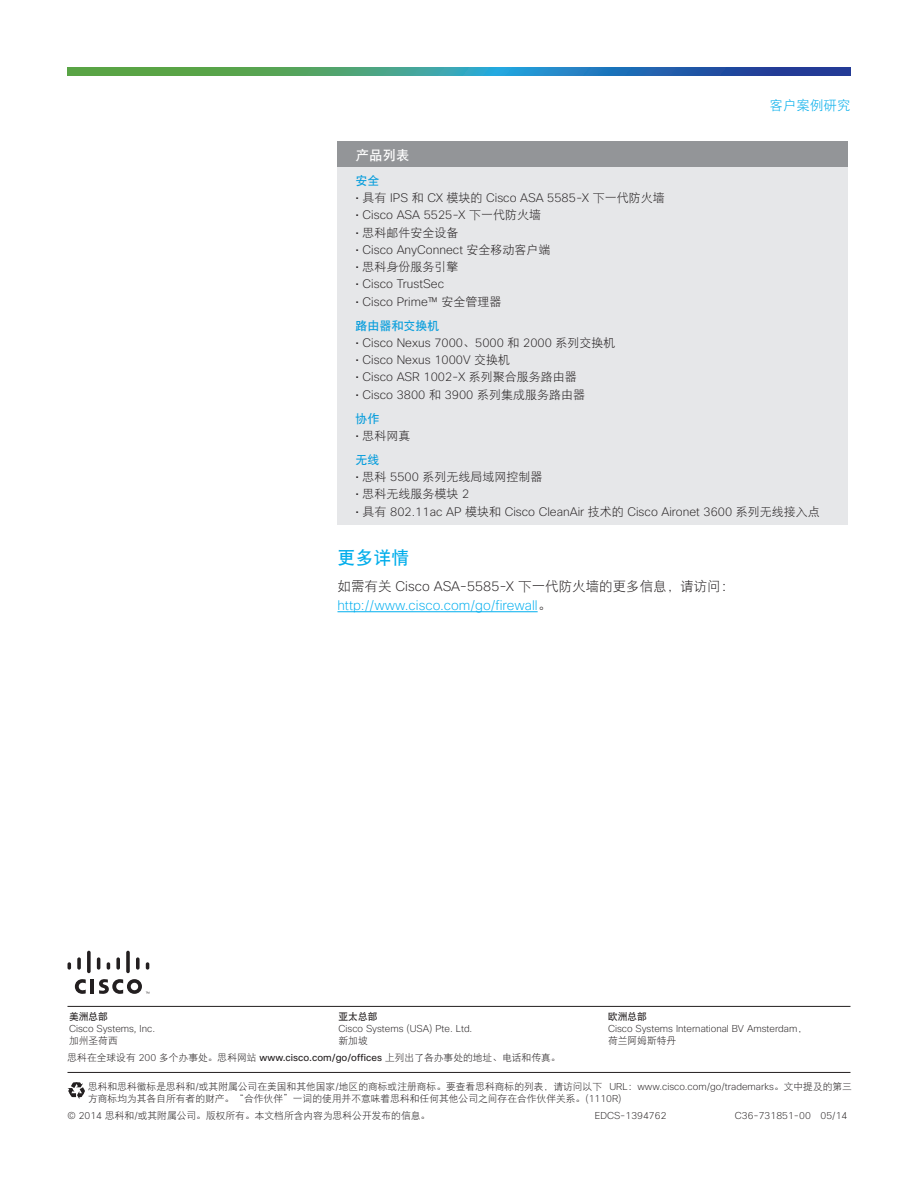
<style>
.page{position:relative;width:918px;height:1188px;background:#fff}
.page>*{position:absolute;margin:0;border:0;box-sizing:border-box;transform-origin:0 0}
.Subhead_1{font:18px "DF Hei W7";color:#00adeb}
.Body_1{font:200 13.5px/19.5px "Cisco Sans";color:#00aeef}
.Page_head_2{font:13.5px "DFP Hei W3";color:#00adeb}
.Table_Highlight_head{font:13.5px "DF Hei W7";color:#fff}
.t1{font:200 12px "Cisco Sans";color:#231f20}
.t2{font:12px "DFP Hei W3";color:#231f20}
.Table_A-B_head{font:12px "DF Hei W7";color:#069ddc}
.t3{font:9.75px/12px "DFP Hei W3";color:#231f20}
.t4{font:200 9.75px/12px "Cisco Sans";color:#231f20}
.t5{font:9.75px "DF Hei W7";color:#231f20}
.s1{font-family:"DFP Hei W3";font-weight:400}
.s2{font-family:"Cisco Sans";font-weight:200}
.s3{font-family:"DFP Hei W3";font-weight:400;color:#231f20}
.s4{color:#231f20}
.s5{font-family:"DF Hei W7";font-weight:400}
.s6{font-family:"Cisco Sans"}
</style>
<div class="page">
<svg style="left:68px;top:68px;width:782px;height:8px;background:#3a868a"></svg>
<hr style="left:68px;top:1006px;width:782px;height:1px;background:#231f20">
<hr style="left:68px;top:1072px;width:782px;height:1px;background:#231f20">
<svg style="left:68px;top:1082px;width:17px;height:17px"></svg>
<hr style="left:91px;top:979px;width:3px;height:15px;background:#231f20">
<svg style="left:75px;top:979px;width:11px;height:15px"></svg>
<svg style="left:68px;top:962px;width:3px;height:8px"></svg>
<svg style="left:77px;top:957px;width:4px;height:13px"></svg>
<svg style="left:87px;top:951px;width:4px;height:22px"></svg>
<svg style="left:97px;top:957px;width:3px;height:13px"></svg>
<svg style="left:107px;top:962px;width:3px;height:8px"></svg>
<svg style="left:116px;top:957px;width:4px;height:13px"></svg>
<svg style="left:126px;top:951px;width:4px;height:22px"></svg>
<svg style="left:136px;top:957px;width:4px;height:13px"></svg>
<svg style="left:146px;top:962px;width:3px;height:8px"></svg>
<svg style="left:99px;top:979px;width:50px;height:15px"></svg>
<hr style="left:338px;top:611px;width:200px;height:1px;background:#00aeef">
<div style="left:338px;top:141px;width:510px;height:27px;background:#939598"></div>
<div style="left:338px;top:168px;width:510px;height:357px;background:#e6e7e9"></div>
<p class="Page_head_2" style="left:770px;top:98px;width:82px">客户案例研究</p>
<p class="t5" style="left:69px;top:1012px;width:40px">美洲总部</p>
<p class="t4" style="left:69px;top:1023px;width:88px">Cisco Systems, Inc.<span class="s1">加州圣荷西</span></p>
<p class="Table_Highlight_head" style="left:356px;top:148px;width:55px">产品列表</p>
<p class="Table_A-B_head" style="left:356px;top:175px;width:25px">安全</p>
<p class="t1" style="left:356px;top:190px;width:311px">• <span class="s1">具有</span> IPS <span class="s1">和</span> CX <span class="s1">模块的</span> Cisco ASA 5585-X <span class="s1">下一代防火墙</span></p>
<p class="t1" style="left:356px;top:208px;width:187px">• Cisco ASA 5525-X <span class="s1">下一代防火墙</span></p>
<p class="t2" style="left:356px;top:226px;width:105px"><span class="s2">•</span> 思科邮件安全设备</p>
<p class="t1" style="left:356px;top:242px;width:197px">• Cisco AnyConnect <span class="s1">安全移动客户端</span></p>
<p class="t2" style="left:356px;top:260px;width:105px"><span class="s2">•</span> 思科身份服务引擎</p>
<p class="t1" style="left:356px;top:277px;width:90px">• Cisco TrustSec</p>
<p class="t1" style="left:356px;top:294px;width:147px">• Cisco Prime™ <span class="s1">安全管理器</span></p>
<p class="Table_A-B_head" style="left:356px;top:319px;width:85px">路由器和交换机</p>
<p class="t1" style="left:356px;top:335px;width:262px">• Cisco Nexus 7000<span class="s1">、</span>5000 <span class="s1">和</span> 2000 <span class="s1">系列交换机</span></p>
<p class="t1" style="left:356px;top:352px;width:156px">• Cisco Nexus 1000V <span class="s1">交换机</span></p>
<p class="t1" style="left:356px;top:370px;width:223px">• Cisco ASR 1002-X <span class="s1">系列聚合服务路由器</span></p>
<p class="t1" style="left:356px;top:387px;width:231px">• Cisco 3800 <span class="s1">和</span> 3900 <span class="s1">系列集成服务路由器</span></p>
<p class="Table_A-B_head" style="left:356px;top:412px;width:25px">协作</p>
<p class="t2" style="left:356px;top:429px;width:57px"><span class="s2">•</span> 思科网真</p>
<p class="Table_A-B_head" style="left:356px;top:454px;width:25px">无线</p>
<p class="t2" style="left:356px;top:470px;width:189px"><span class="s2">•</span> 思科 <span class="s2">5500</span> 系列无线局域网控制器</p>
<p class="t2" style="left:356px;top:488px;width:115px"><span class="s2">•</span> 思科无线服务模块 <span class="s2">2</span></p>
<p class="t1" style="left:356px;top:504px;width:466px">• <span class="s1">具有</span> 802.11ac AP <span class="s1">模块和</span> Cisco CleanAir <span class="s1">技术的</span> Cisco Aironet 3600 <span class="s1">系列无线接入点</span></p>
<p class="Subhead_1" style="left:338px;top:548px;width:73px">更多详情</p>
<p class="Body_1" style="left:338px;top:576px;width:398px"><span class="s3">如需有关</span> <span class="s4">Cisco ASA-5585-X</span> <span class="s3">下一代防火墙的更多信息，请访问：</span>http://www.cisco.com/go/firewall<span class="s3">。</span></p>
<p class="t5" style="left:339px;top:1012px;width:40px">亚太总部</p>
<p class="t4" style="left:339px;top:1023px;width:135px">Cisco Systems (USA) Pte. Ltd.<span class="s1">新加坡</span></p>
<p class="t4" style="left:608px;top:1011px;width:201px"><span class="s5">欧洲总部<br></span>Cisco Systems International BV Amsterdam<span class="s1">，荷兰阿姆斯特丹</span></p>
<p class="t3" style="left:68px;top:1052px;width:495px">思科在全球设有 <span class="s2">200</span> 多个办事处。思科网站 <span class="s6">www.cisco.com/go/offices</span> 上列出了各办事处的地址、电话和传真。</p>
<p class="t3" style="left:88px;top:1080px;width:765px">思科和思科徽标是思科和<span class="s2">/</span>或其附属公司在美国和其他国家<span class="s2">/</span>地区的商标或注册商标。要查看思科商标的列表，请访问以下 <span class="s2">URL</span>：<span class="s2">www.cisco.com/go/trademarks</span>。文中提及的第三方商标均为其各自所有者的财产。“合作伙伴”一词的使用并不意味着思科和任何其他公司之间存在合作伙伴关系。<span class="s2">(1110R)</span></p>
<p class="t3" style="left:68px;top:1110px;width:364px"><span class="s2">© 2014</span> 思科和<span class="s2">/</span>或其附属公司。版权所有。本文档所含内容为思科公开发布的信息。</p>
<p class="t4" style="left:595px;top:1110px;width:73px">EDCS-1394762</p>
<p class="t4" style="left:735px;top:1110px;width:114px">C36-731851-00 05/14</p>
</div>
